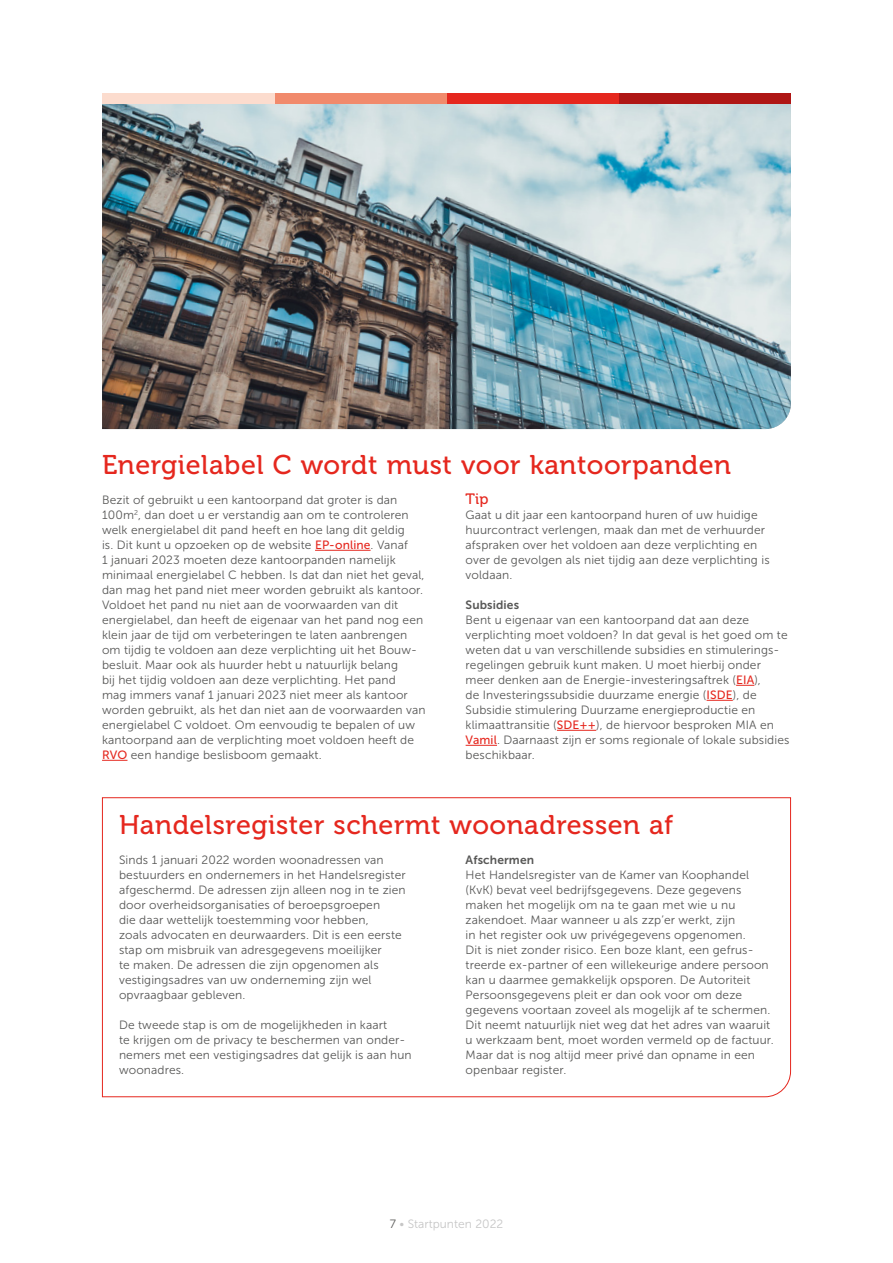
<style>
.page{position:relative;width:893px;height:1263px;background:#fff}
.page>*{position:absolute;margin:0;border:0;box-sizing:border-box;transform-origin:0 0}
.t1{font:27px "Museo 500";letter-spacing:.02em;color:#e5271e}
.t2{font:15px "Museo 500";color:#e5271e}
.t3{font:12px/15px "Museo Sans 300";letter-spacing:.01em;color:#575756}
.t4{font:12px "Museo Sans 700";letter-spacing:.01em;color:#575756}
.t5{font:12px "Museo Sans 300";color:#c6c6c6}
.s1{font-family:"Museo Sans 500";color:#e5271e}
.s2{color:#575756}
</style>
<div class="page">
<svg style="left:102px;top:797px;width:689px;height:300px"></svg>
<hr style="left:315px;top:550px;width:56px;height:1px;background:#e5271e">
<svg style="left:102px;top:760px;width:25px;height:1px"></svg>
<svg style="left:736px;top:685px;width:18px;height:1px"></svg>
<svg style="left:706px;top:700px;width:27px;height:1px"></svg>
<hr style="left:557px;top:730px;width:39px;height:1px;background:#e5271e">
<hr style="left:466px;top:745px;width:31px;height:1px;background:#e5271e">
<img style="left:102px;top:104px;width:689px;height:325px">
<div style="left:619px;top:94px;width:172px;height:10px;background:#af1615"></div>
<div style="left:446px;top:94px;width:173px;height:10px;background:#e5271e"></div>
<div style="left:274px;top:94px;width:172px;height:10px;background:#f18a6c"></div>
<div style="left:102px;top:94px;width:172px;height:10px;background:#fcdcce"></div>
<h1 class="t1" style="left:102px;top:450px;width:630px">Energielabel C wordt must voor kantoorpanden</h1>
<p class="t3" style="left:102px;top:492px;width:325px">Bezit of gebruikt u een kantoorpand dat groter is dan 100m<sup>2</sup>, dan doet u er verstandig aan om te controleren welk energielabel dit pand heeft en hoe lang dit geldig<br>is. Dit kunt u opzoeken op de website <span class="s1">EP-online</span>. Vanaf<br>1 januari 2023 moeten deze kantoorpanden namelijk minimaal energielabel C hebben. Is dat dan niet het geval, dan mag het pand niet meer worden gebruikt als kantoor.<br>Voldoet het pand nu niet aan de voorwaarden van dit energielabel, dan heeft de eigenaar van het pand nog een klein jaar de tijd om verbeteringen te laten aanbrengen om tijdig te voldoen aan deze verplichting uit het Bouw&shy;besluit. Maar ook als huurder hebt u natuurlijk belang<br>bij het tijdig voldoen aan deze verplichting. Het pand<br>mag immers vanaf 1 januari 2023 niet meer als kantoor worden gebruikt, als het dan niet aan de voorwaarden van energielabel C voldoet. Om eenvoudig te bepalen of uw kantoorpand aan de verplichting moet voldoen heeft de <span class="s1">RVO</span> een handige beslisboom gemaakt.</p>
<p class="t2" style="left:466px;top:491px;width:24px">Tip</p>
<p class="t3" style="left:466px;top:507px;width:306px">Gaat u dit jaar een kantoorpand huren of uw huidige huurcontract verlengen, maak dan met de verhuurder afspraken over het voldoen aan deze verplichting en over de gevolgen als niet tijdig aan deze verplichting is voldaan.</p>
<p class="t4" style="left:466px;top:598px;width:55px">Subsidies</p>
<p class="t3" style="left:466px;top:612px;width:325px">Bent u eigenaar van een kantoorpand dat aan deze verplichting moet voldoen? In dat geval is het goed om te weten dat u van verschillende subsidies en stimulerings&shy;regelingen gebruik kunt maken. U moet hierbij onder meer denken aan de Energie-investeringsaftrek (<span class="s1">EIA</span>),<br>de Investeringssubsidie duurzame energie (<span class="s1">ISDE</span>), de Subsidie stimulering Duurzame energieproductie en klimaattransitie (<span class="s1">SDE++</span>), de hiervoor besproken MIA en <span class="s1">Vamil</span>. Daarnaast zijn er soms regionale of lokale subsidies beschikbaar.</p>
<h1 class="t1" style="left:119px;top:810px;width:556px">Handelsregister schermt woonadressen af</h1>
<p class="t3" style="left:119px;top:852px;width:288px">Sinds 1 januari 2022 worden woonadressen van bestuurders en ondernemers in het Handelsregister afgeschermd. De adressen zijn alleen nog in te zien door overheidsorganisaties of beroepsgroepen<br>die daar wettelijk toestemming voor hebben,<br>zoals advocaten en deurwaarders. Dit is een eerste stap om misbruik van adresgegevens moeilijker<br>te maken. De adressen die zijn opgenomen als vestigingsadres van uw onderneming zijn wel opvraagbaar gebleven.</p>
<p class="t3" style="left:119px;top:1017px;width:294px">De tweede stap is om de mogelijkheden in kaart<br>te krijgen om de privacy te beschermen van onder&shy;nemers met een vestigingsadres dat gelijk is aan hun woonadres.</p>
<p class="t4" style="left:466px;top:853px;width:70px">Afschermen</p>
<p class="t3" style="left:466px;top:867px;width:310px">Het Handelsregister van de Kamer van Koophandel (KvK) bevat veel bedrijfsgegevens. Deze gegevens maken het mogelijk om na te gaan met wie u nu zakendoet. Maar wanneer u als zzp’er werkt, zijn<br>in het register ook uw privégegevens opgenomen.<br>Dit is niet zonder risico. Een boze klant, een gefrus&shy;treerde ex-partner of een willekeurige andere persoon kan u daarmee gemakkelijk opsporen. De Autoriteit Persoonsgegevens pleit er dan ook voor om deze gegevens voortaan zoveel als mogelijk af te schermen.<br>Dit neemt natuurlijk niet weg dat het adres van waaruit u werkzaam bent, moet worden vermeld op de factuur.<br>Maar dat is nog altijd meer privé dan opname in een openbaar register.</p>
<p class="t5" style="left:390px;top:1218px;width:115px"><span class="s2">7</span> • Startpunten 2022</p>
</div>
